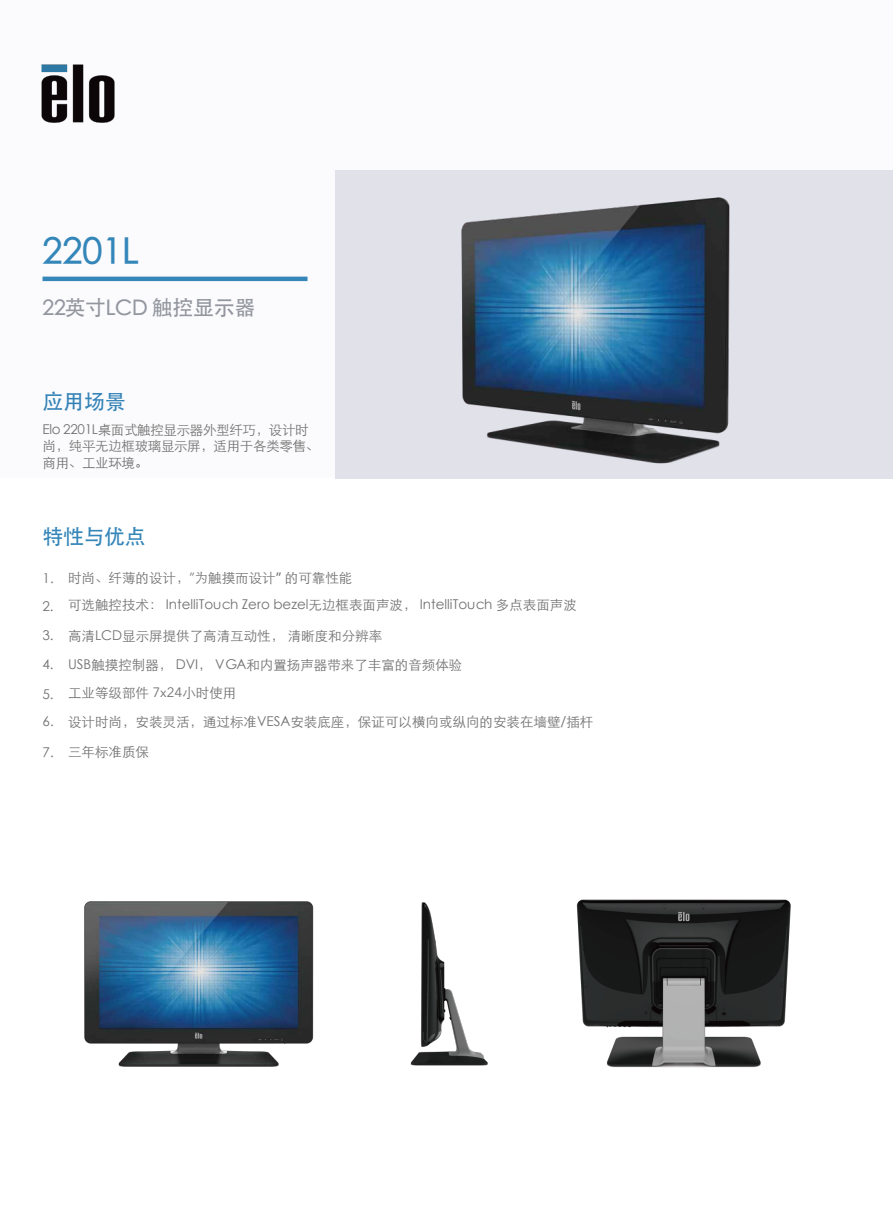
<style>
.page{position:relative;width:893px;height:1212px;background:#fff}
.page>*{position:absolute;margin:0;border:0;box-sizing:border-box;transform-origin:0 0}
.t1{font:36px "ST Heiti";color:#3486b9}
.t2{font:21px "ST Heiti";letter-spacing:-.015em;color:#93969f}
.t3{font:21px "ST Heiti";letter-spacing:-.02em;color:#3486b9}
.t4{font:21px "ST Heiti";color:#3483b7}
.t5{font:13.5px/28.2px "ST Xihei";color:#727171}
.t6{font:13.5px/16.2px "ST Xihei";letter-spacing:-.025em;color:#727171}
.t7{font:13.5px/29.2px "Century Gothic";color:#727171}
.s1{font-family:"Avenir Next LT Pro"}
.s2{font-family:"Avenir Next LT Pro";font-weight:500}
</style>
<div class="page">
<div style="left:0;top:0;width:893px;height:478px;background:#fbfbfd"></div>
<div style="left:336px;top:170px;width:557px;height:308px;background:#e0e1e9"></div>
<hr style="left:43px;top:277px;width:265px;height:4px;background:#3586b9">
<img style="left:41px;top:64px;width:74px;height:59px">
<img style="left:84px;top:901px;width:208px;height:166px">
<img style="left:461px;top:197px;width:269px;height:267px">
<img style="left:292px;top:901px;width:196px;height:165px">
<img style="left:576px;top:899px;width:215px;height:169px">
<h1 class="t1" style="left:43px;top:232px;width:98px">2201L</h1>
<h2 class="t2" style="left:43px;top:297px;width:215px">22英寸LCD 触控显示器</h2>
<h2 class="t4" style="left:43px;top:391px;width:85px">应用场景</h2>
<p class="t6" style="left:43px;top:421px;width:278px">Elo 2201L桌面式触控显示器外型纤巧，设计时尚，纯平无边框玻璃显示屏，适用于各类零售、商用、工业环境。</p>
<h2 class="t3" style="left:43px;top:525px;width:105px">特性与优点</h2>
<p class="t7" style="left:43px;top:564px;width:13px;line-height:27.8px">1.<br>2.</p>
<p class="t7" style="left:43px;top:620px;width:13px;text-align:justify">3.<br>4.<br>5.</p>
<p class="t7" style="left:43px;top:707px;width:13px">6.</p>
<p class="t7" style="left:43px;top:737px;width:13px">7.</p>
<p class="t5" style="left:68px;top:563px;width:510px;line-height:27.2px">时尚、纤薄的设计，<span class="s1">“</span>为触摸而设计<span class="s2">”</span> 的可靠性能<br>可选触控技术： IntelliTouch Zero bezel无边框表面声波， IntelliTouch 多点表面声波</p>
<p class="t5" style="left:68px;top:621px;width:316px">高清LCD显示屏提供了高清互动性， 清晰度和分辨率</p>
<p class="t5" style="left:68px;top:649px;width:396px">USB触摸控制器， DVI， VGA和内置扬声器带来了丰富的音频体验工业等级部件 <span class="s1">7x24</span>小时使用</p>
<p class="t5" style="left:68px;top:707px;width:527px">设计时尚，安装灵活，通过标准VESA安装底座，保证可以横向或纵向的安装在墙壁/插杆</p>
<p class="t5" style="left:68px;top:737px;width:83px">三年标准质保</p>
</div>
